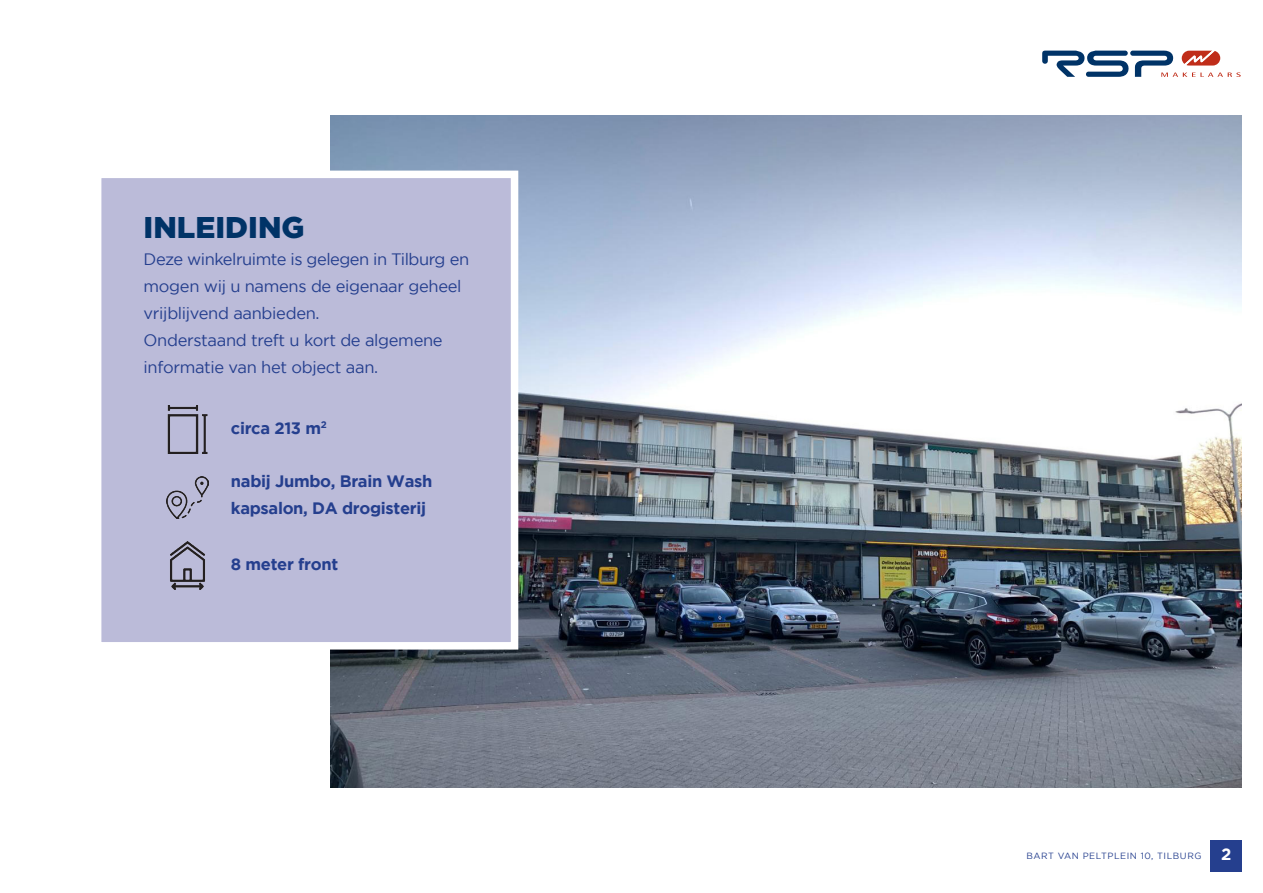
<style>
.page{position:relative;width:1263px;height:893px;background:#fff}
.page>*{position:absolute;margin:0;border:0;box-sizing:border-box;transform-origin:0 0}
.t1{font:900 30px "Gotham";color:#003367}
.t2{font:16.5px/27px "Gotham";letter-spacing:-.02em;color:#253f8e}
.t3{font:700 16.5px/27px "Gotham";letter-spacing:-.02em;color:#253f8e}
.t4{font:700 16.5px "Gotham";color:#fff}
.t5{font:9px "Gotham";letter-spacing:.06em;color:#253f8e}
</style>
<div class="page">
<svg style="left:1042px;top:50px;width:199px;height:27px"></svg>
<div style="left:1210px;top:840px;width:32px;height:32px;background:#253f8e"></div>
<img style="left:331px;top:116px;width:911px;height:672px">
<div style="left:94px;top:171px;width:424px;height:478px;background:#bbbbd9;border:8px solid #fff"></div>
<img style="left:167px;top:406px;width:41px;height:48px">
<img style="left:170px;top:542px;width:35px;height:48px">
<img style="left:166px;top:477px;width:43px;height:42px">
<p class="t1" style="left:144px;top:210px;width:163px">INLEIDING</p>
<p class="t2" style="left:144px;top:246px;width:327px">Deze winkelruimte is gelegen in Tilburg en mogen wij u namens de eigenaar geheel vrijblijvend aanbieden.</p>
<p class="t2" style="left:144px;top:327px;width:301px">Onderstaand treft u kort de algemene</p>
<p class="t2" style="left:144px;top:354px;width:236px">informatie van het object aan.</p>
<p class="t3" style="left:231px;top:414px;width:97px">circa 213 m<sup>2</sup></p>
<p class="t3" style="left:231px;top:467px;width:203px">nabij Jumbo, Brain Wash kapsalon, DA drogisterij</p>
<p class="t3" style="left:231px;top:550px;width:109px">8 meter front</p>
<p class="t5" style="left:1026px;top:850px;width:176px">BART VAN PELTPLEIN 10, TILBURG</p>
<p class="t4" style="left:1221px;top:845px;width:12px">2</p>
</div>
